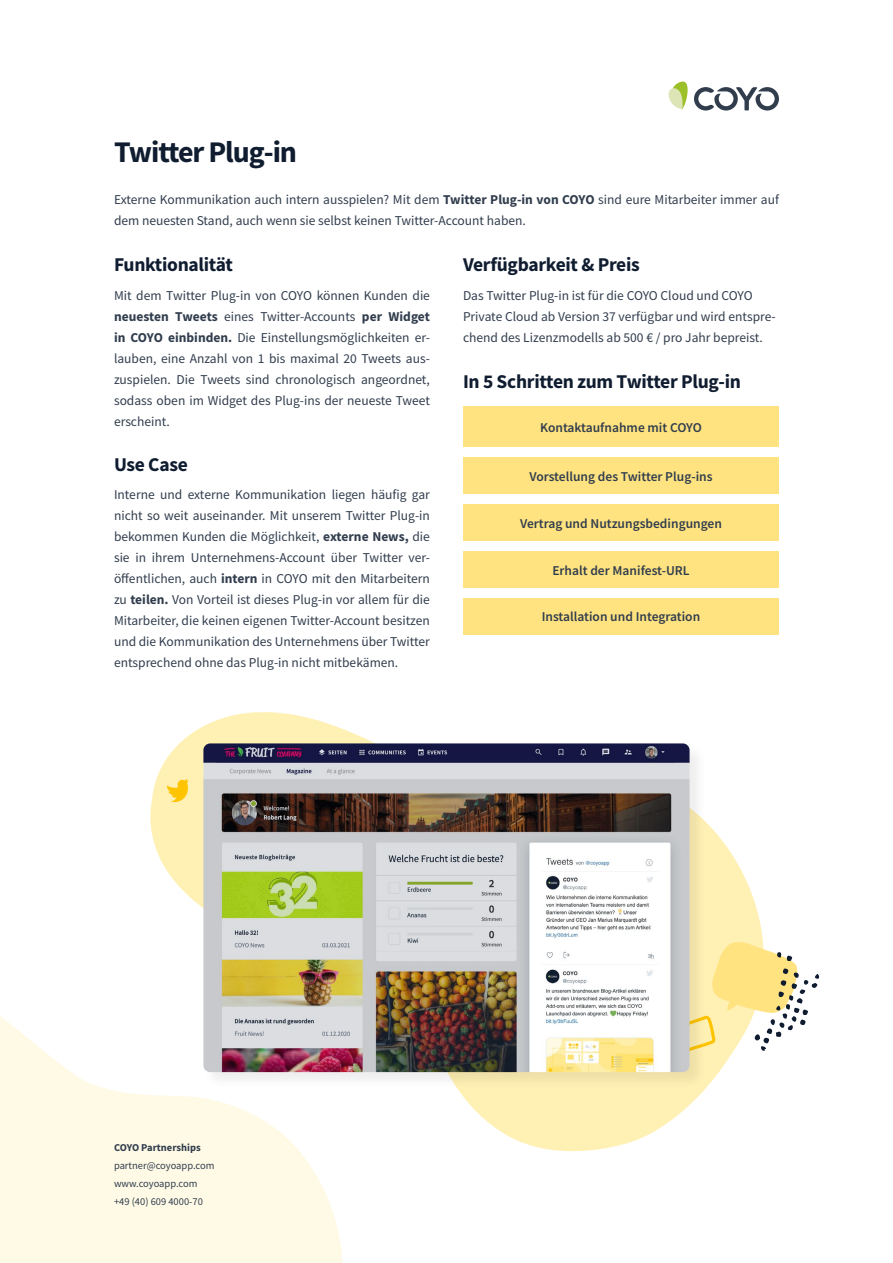
<style>
.page{position:relative;width:893px;height:1263px;background:#fff}
.page>*{position:absolute;margin:0;border:0;box-sizing:border-box;transform-origin:0 0}
.t1{font:700 30px "Source Sans Pro";letter-spacing:-.035em;color:#101d30}
.t2{font:700 19.5px "Source Sans Pro";letter-spacing:-.015em;color:#101d30}
.t3{font:13.5px/21px "Source Sans Pro";color:#313d4d}
.t4{font:600 13.5px "Source Sans Pro";color:#313d4d}
.t5{font:10.5px/18px "Source Sans Pro";color:#313d4d}
.t6{font:700 10.5px "Source Sans Pro";color:#313d4d}
.s1{font-weight:700}
</style>
<div class="page">
<svg style="left:150px;top:712px;width:613px;height:440px"></svg>
<svg style="left:669px;top:82px;width:110px;height:29px"></svg>
<svg style="left:707px;top:942px;width:113px;height:110px"></svg>
<div style="left:203px;top:743px;width:504px;height:347px;background:#000;opacity:.07"></div>
<img style="left:203px;top:743px;width:487px;height:329px">
<div style="left:463px;top:407px;width:316px;height:40px;background:#ffe380"></div>
<div style="left:463px;top:457px;width:316px;height:37px;background:#ffe380"></div>
<div style="left:463px;top:551px;width:316px;height:37px;background:#ffe380"></div>
<div style="left:463px;top:504px;width:316px;height:37px;background:#ffe380"></div>
<div style="left:463px;top:598px;width:316px;height:37px;background:#ffe380"></div>
<svg style="left:0;top:965px;width:364px;height:298px;fill:#fffae6"></svg>
<svg style="left:167px;top:778px;width:22px;height:24px"></svg>
<h1 class="t1" style="left:114px;top:132px;width:185px">Twitter Plug-in</h1>
<p class="t3" style="left:114px;top:189px;width:666px">Externe Kommunikation auch intern ausspielen? Mit dem <span class="s1">Twitter Plug-in von COYO</span> sind eure Mitarbeiter immer auf dem neuesten Stand, auch wenn sie selbst keinen Twitter-Account haben.</p>
<h2 class="t2" style="left:114px;top:252px;width:120px">Funktionalität</h2>
<p class="t3" style="left:114px;top:285px;width:317px;text-align:justify">Mit dem Twitter Plug-in von COYO können Kunden die <span class="s1">neuesten Tweets</span> eines Twitter-Accounts <span class="s1">per Widget in COYO einbinden.</span> Die Einstellungsmöglichkeiten er&shy;lauben, eine Anzahl von 1 bis maximal 20 Tweets aus&shy;zuspielen. Die Tweets sind chronologisch angeordnet, sodass oben im Widget des Plug-ins der neueste Tweet erscheint.</p>
<h2 class="t2" style="left:114px;top:451px;width:75px">Use Case</h2>
<p class="t3" style="left:114px;top:484px;width:317px;text-align:justify">Interne und externe Kommunikation liegen häufig gar nicht so weit auseinander. Mit unserem Twitter Plug-in bekommen Kunden die Möglichkeit, <span class="s1">externe News,</span> die sie in ihrem Unternehmens-Account über Twitter ver&shy;öffentlichen, auch <span class="s1">intern</span> in COYO mit den Mitarbeitern zu <span class="s1">teilen.</span> Von Vorteil ist dieses Plug-in vor allem für die Mitarbeiter, die keinen eigenen Twitter-Account besitzen und die Kommunikation des Unternehmens über Twitter entsprechend ohne das Plug-in nicht mitbekämen.</p>
<h2 class="t2" style="left:463px;top:252px;width:178px">Verfügbarkeit &amp; Preis</h2>
<p class="t3" style="left:463px;top:285px;width:314px">Das Twitter Plug-in ist für die COYO Cloud und COYO<br>Private Cloud ab Version 37 verfügbar und wird entspre&shy;chend des Lizenzmodells ab 500 € / pro Jahr bepreist.</p>
<h2 class="t2" style="left:463px;top:368px;width:280px">In 5 Schritten zum Twitter Plug-in</h2>
<p class="t4" style="left:540px;top:418px;width:163px">Kontaktaufnahme mit COYO</p>
<p class="t4" style="left:529px;top:468px;width:185px">Vorstellung des Twitter Plug-ins</p>
<p class="t4" style="left:520px;top:514px;width:203px">Vertrag und Nutzungsbedingungen</p>
<p class="t4" style="left:552px;top:561px;width:139px">Erhalt der Manifest-URL</p>
<p class="t4" style="left:542px;top:608px;width:160px">Installation und Integration</p>
<p class="t6" style="left:114px;top:1140px;width:88px">COYO Partnerships</p>
<p class="t5" style="left:114px;top:1156px;width:102px">partner@coyoapp.com www.coyoapp.com +49 (40) 609 4000-70</p>
</div>
